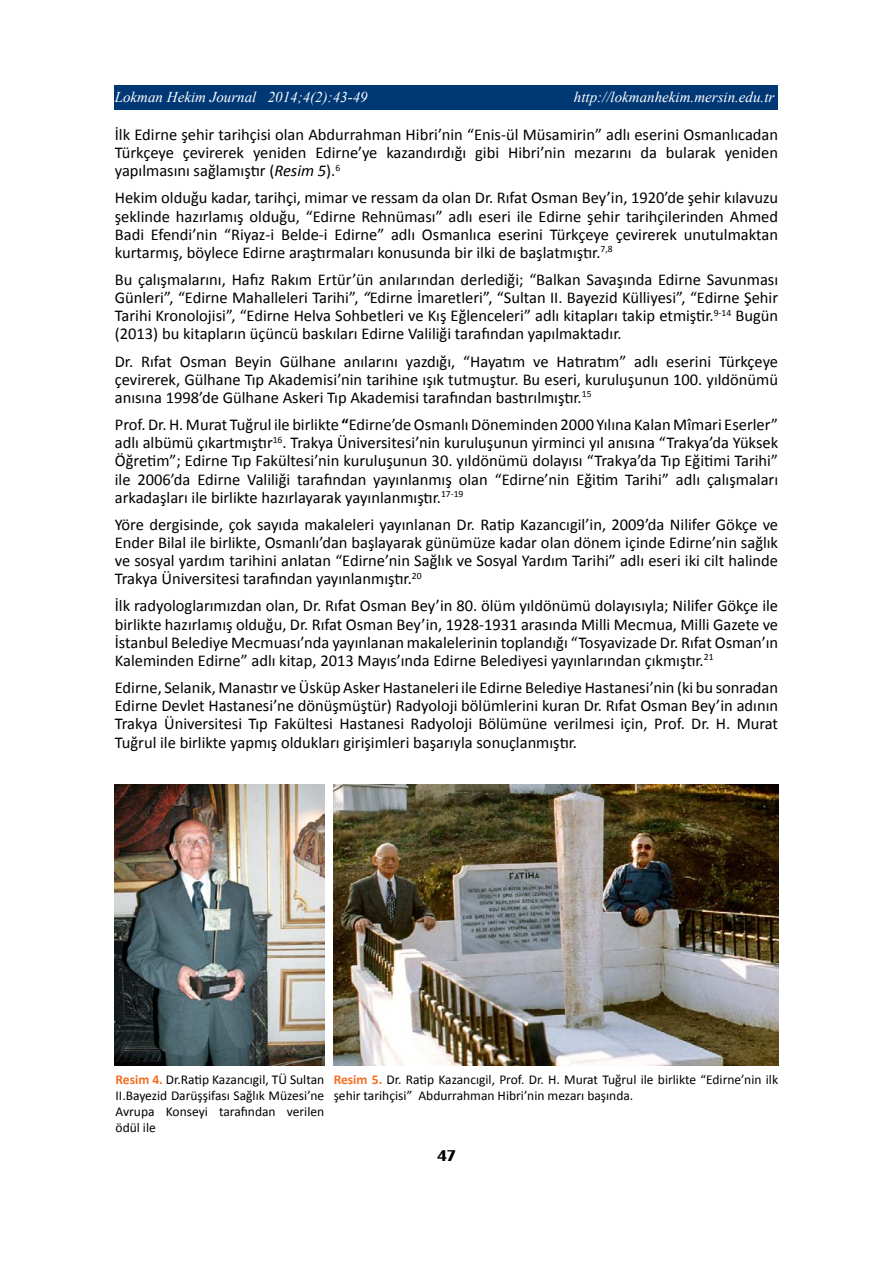
<style>
.page{position:relative;width:893px;height:1263px;background:#fff}
.page>*{position:absolute;margin:0;border:0;box-sizing:border-box;transform-origin:0 0}
.t1{font:16.5px/18.1px "Calibri";color:#000;text-align:justify}
.t2{font:700 16.5px "Exotic 350 BT";color:#000}
.t3{font:italic 15px "Times New Roman";color:#fff}
.t4{font:13.5px/16.2px "Calibri";color:#000;text-align:justify}
.s1{font-style:italic}
.s2{font-weight:700}
.s3{font-weight:700;color:#f36f21}
</style>
<div class="page">
<div style="left:115px;top:85px;width:663px;height:24px;background:#003775"></div>
<img style="left:114px;top:785px;width:210px;height:280px">
<img style="left:334px;top:785px;width:444px;height:280px">
<p class="t3" style="left:115px;top:86px;width:254px">Lokman Hekim Journal 2014;4(2):43-49</p>
<p class="t3" style="left:574px;top:86px;width:202px">http://lokmanhekim.mersin.edu.tr</p>
<p class="t1" style="left:115px;top:125px;width:665px">İlk Edirne şehir tarihçisi olan Abdurrahman Hibri’nin “Enis-ül Müsamirin” adlı eserini Osmanlıcadan Türkçeye çevirerek yeniden Edirne’ye kazandırdığı gibi Hibri’nin mezarını da bularak yeniden yapılmasını sağlamıştır (<span class="s1">Resim 5</span>).<sup>6</sup></p>
<p class="t1" style="left:115px;top:189px;width:665px">Hekim olduğu kadar, tarihçi, mimar ve ressam da olan Dr. Rıfat Osman Bey’in, 1920’de şehir kılavuzu şeklinde hazırlamış olduğu, “Edirne Rehnüması” adlı eseri ile Edirne şehir tarihçilerinden Ahmed Badi Efendi’nin “Riyaz-i Belde-i Edirne” adlı Osmanlıca eserini Türkçeye çevirerek unutulmaktan kurtarmış, böylece Edirne araştırmaları konusunda bir ilki de başlatmıştır.<sup>7,8</sup></p>
<p class="t1" style="left:115px;top:270px;width:665px">Bu çalışmalarını, Hafız Rakım Ertür’ün anılarından derlediği; “Balkan Savaşında Edirne Savunması Günleri”, “Edirne Mahalleleri Tarihi”, <span class="s1">“</span>Edirne İmaretleri”, “Sultan II. Bayezid Külliyesi”, “Edirne Şehir Tarihi Kronolojisi”, “Edirne Helva Sohbetleri ve Kış Eğlenceleri” adlı kitapları takip etmiştir.<sup>9-14</sup> Bugün (2013) bu kitapların üçüncü baskıları Edirne Valiliği tarafından yapılmaktadır.</p>
<p class="t1" style="left:115px;top:352px;width:665px">Dr. Rıfat Osman Beyin Gülhane anılarını yazdığı, “Hayatım ve Hatıratım” adlı eserini Türkçeye çevirerek, Gülhane Tıp Akademisi’nin tarihine ışık tutmuştur. Bu eseri, kuruluşunun 100. yıldönümü anısına 1998’de Gülhane Askeri Tıp Akademisi tarafından bastırılmıştır.<sup>15</sup></p>
<p class="t1" style="left:115px;top:416px;width:665px">Prof. Dr. H. Murat Tuğrul ile birlikte <span class="s2">“</span>Edirne’de Osmanlı Döneminden 2000 Yılına Kalan Mîmari Eserler” adlı albümü çıkartmıştır<sup>16</sup>. Trakya Üniversitesi’nin kuruluşunun yirminci yıl anısına “Trakya’da Yüksek Öğretim”; Edirne Tıp Fakültesi’nin kuruluşunun 30. yıldönümü dolayısı “Trakya’da Tıp Eğitimi Tarihi” ile 2006’da Edirne Valiliği tarafından yayınlanmış olan “Edirne’nin Eğitim Tarihi” adlı çalışmaları arkadaşları ile birlikte hazırlayarak yayınlanmıştır.<sup>17-19</sup></p>
<p class="t1" style="left:115px;top:515px;width:665px">Yöre dergisinde, çok sayıda makaleleri yayınlanan Dr. Ratip Kazancıgil’in, 2009’da Nilifer Gökçe ve Ender Bilal ile birlikte, Osmanlı’dan başlayarak günümüze kadar olan dönem içinde Edirne’nin sağlık ve sosyal yardım tarihini anlatan “Edirne’nin Sağlık ve Sosyal Yardım Tarihi” adlı eseri iki cilt halinde Trakya Üniversitesi tarafından yayınlanmıştır.<sup>20</sup></p>
<p class="t1" style="left:115px;top:597px;width:665px">İlk radyologlarımızdan olan, Dr. Rıfat Osman Bey’in 80. ölüm yıldönümü dolayısıyla; Nilifer Gökçe ile birlikte hazırlamış olduğu, Dr. Rıfat Osman Bey’in, 1928-1931 arasında Milli Mecmua, Milli Gazete ve İstanbul Belediye Mecmuası’nda yayınlanan makalelerinin toplandığı “Tosyavizade Dr. Rıfat Osman’ın Kaleminden Edirne” adlı kitap, 2013 Mayıs’ında Edirne Belediyesi yayınlarından çıkmıştır.<sup>21</sup></p>
<p class="t1" style="left:115px;top:678px;width:665px">Edirne, Selanik, Manastır ve Üsküp Asker Hastaneleri ile Edirne Belediye Hastanesi’nin (ki bu sonradan Edirne Devlet Hastanesi’ne dönüşmüştür) Radyoloji bölümlerini kuran Dr. Rıfat Osman Bey’in adının Trakya Üniversitesi Tıp Fakültesi Hastanesi Radyoloji Bölümüne verilmesi için, Prof. Dr. H. Murat Tuğrul ile birlikte yapmış oldukları girişimleri başarıyla sonuçlanmıştır.</p>
<p class="t4" style="left:116px;top:1071px;width:210px"><span class="s3">Resim 4.</span> Dr.Ratip Kazancıgil, TÜ Sultan II.Bayezid Darüşşifası Sağlık Müzesi’ne Avrupa Konseyi tarafından verilen ödül ile</p>
<p class="t4" style="left:334px;top:1071px;width:446px"><span class="s3">Resim 5.</span> Dr. Ratip Kazancıgil, Prof. Dr. H. Murat Tuğrul ile birlikte “Edirne’nin ilk şehir tarihçisi” Abdurrahman Hibri’nin mezarı başında.</p>
<p class="t2" style="left:437px;top:1145px;width:20px">47</p>
</div>
